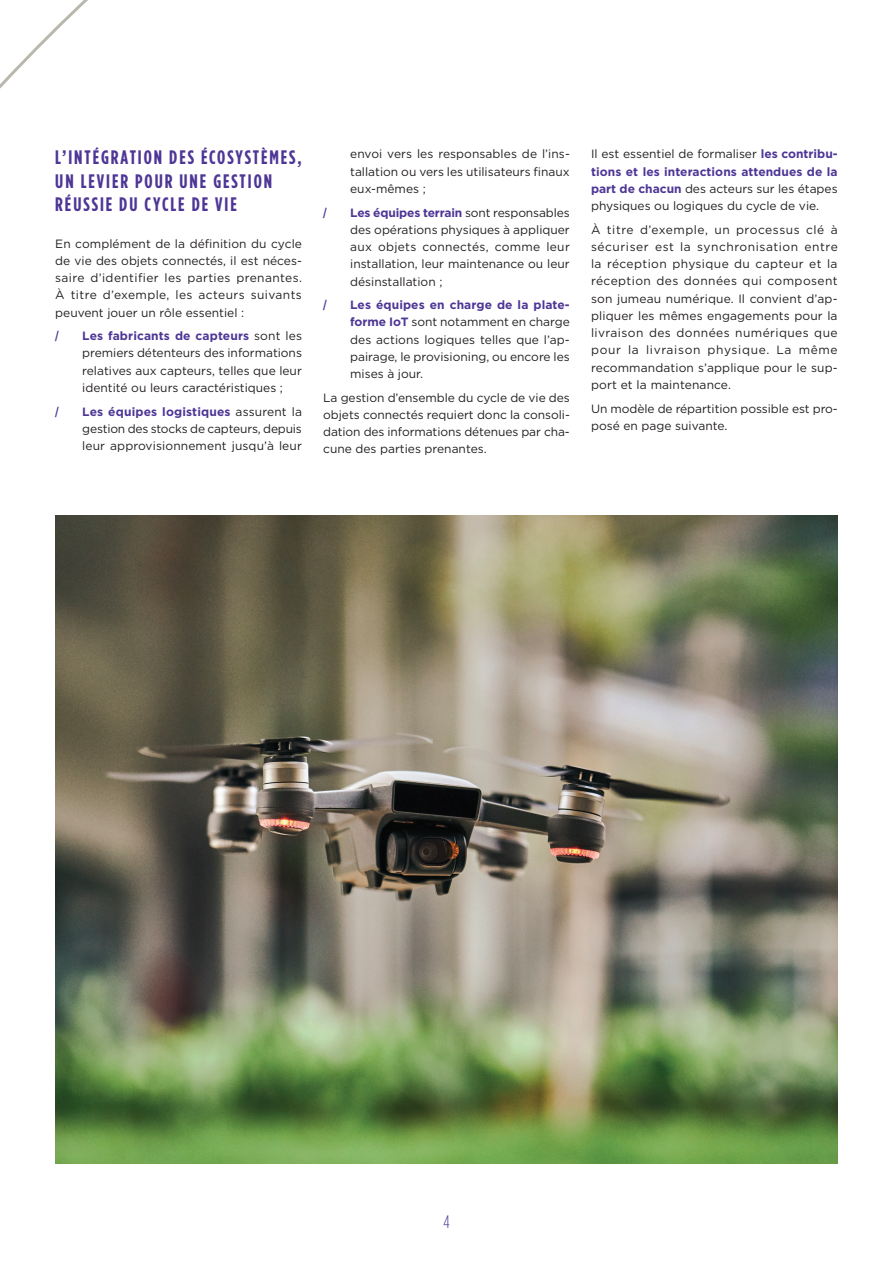
<style>
.page{position:relative;width:893px;height:1263px;background:#fff}
.page>*{position:absolute;margin:0;border:0;box-sizing:border-box;transform-origin:0 0}
.t1{font:700 19.5px/23.4px "Gotham Condensed";letter-spacing:.1em;color:#4e3696}
.t2{font:300 18px "Gotham Condensed";color:#4e3696}
.t3{font:12px/17.2px "Gotham";color:#231f20;text-align:justify}
.t4{font:700 12px "Gotham Condensed";color:#4e3696}
.s1{font-weight:700;color:#4e3696}
</style>
<div class="page">
<svg style="left:0;top:0;width:88px;height:89px"></svg>
<img style="left:55px;top:515px;width:783px;height:649px">
<h1 class="t1" style="left:55px;top:146px;width:248px">L’INTÉGRATION DES ÉCOSYSTÈMES,<br>UN LEVIER POUR UNE GESTION<br>RÉUSSIE DU CYCLE DE VIE</h1>
<p class="t3" style="left:55px;top:234px;width:248px">En complément de la définition du cycle de vie des objets connectés, il est néces&shy;saire d’identifier les parties prenantes.<br>À titre d’exemple, les acteurs suivants peuvent jouer un rôle essentiel :</p>
<p class="t4" style="left:55px;top:329px;width:5px">/</p>
<p class="t3" style="left:82px;top:327px;width:221px"><span class="s1">Les fabricants de capteurs</span> sont les premiers détenteurs des informations relatives aux capteurs, telles que leur identité ou leurs caractéristiques ;</p>
<p class="t4" style="left:55px;top:404px;width:5px">/</p>
<p class="t3" style="left:82px;top:402px;width:221px"><span class="s1">Les équipes logistiques</span> assurent la gestion des stocks de capteurs, depuis leur approvisionnement jusqu’à leur</p>
<p class="t3" style="left:350px;top:145px;width:221px">envoi vers les responsables de l’ins&shy;tallation ou vers les utilisateurs finaux eux-mêmes ;</p>
<p class="t4" style="left:323px;top:205px;width:5px">/</p>
<p class="t3" style="left:350px;top:203px;width:221px"><span class="s1">Les équipes terrain</span> sont responsables des opérations physiques à appliquer aux objets connectés, comme leur installation, leur maintenance ou leur désinstallation ;</p>
<p class="t4" style="left:323px;top:298px;width:5px">/</p>
<p class="t3" style="left:350px;top:296px;width:221px"><span class="s1">Les équipes en charge de la plate&shy;forme IoT</span> sont notamment en charge des actions logiques telles que l’ap&shy;pairage, le provisioning, ou encore les mises à jour.</p>
<p class="t3" style="left:323px;top:389px;width:248px">La gestion d’ensemble du cycle de vie des objets connectés requiert donc la consoli&shy;dation des informations détenues par cha&shy;cune des parties prenantes.</p>
<p class="t3" style="left:591px;top:145px;width:248px">Il est essentiel de formaliser <span class="s1">les contribu&shy;tions et les interactions attendues de la part de chacun</span> des acteurs sur les étapes physiques ou logiques du cycle de vie.</p>
<p class="t3" style="left:591px;top:221px;width:248px">À titre d’exemple, un processus clé à sécuriser est la synchronisation entre la réception physique du capteur et la réception des données qui composent son jumeau numérique. Il convient d’ap&shy;pliquer les mêmes engagements pour la livraison des données numériques que pour la livraison physique. La même recommandation s’applique pour le sup&shy;port et la maintenance.</p>
<p class="t3" style="left:591px;top:399px;width:248px">Un modèle de répartition possible est pro&shy;posé en page suivante.</p>
<h2 class="t2" style="left:443px;top:1212px;width:8px">4</h2>
</div>
